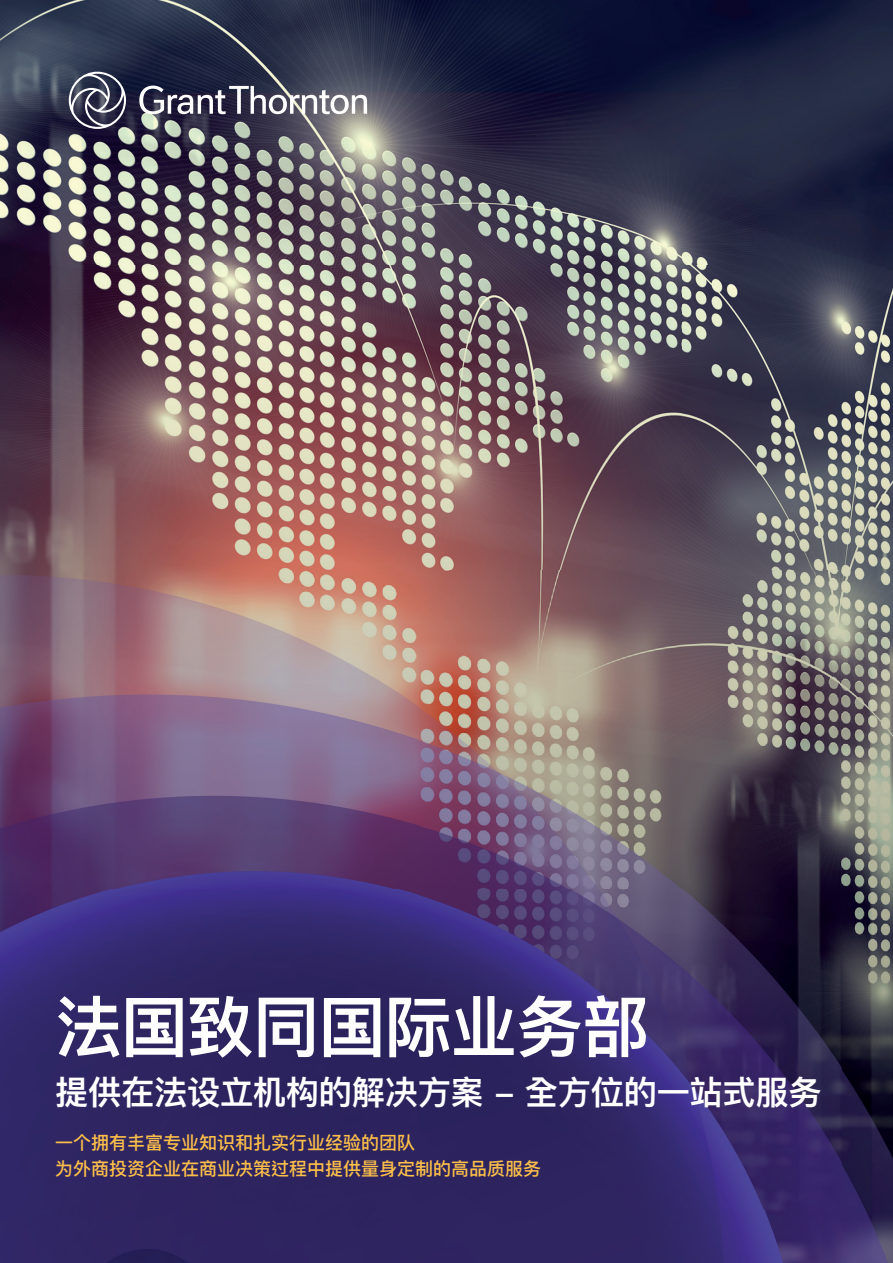
<style>
.page{position:relative;width:893px;height:1263px;background:#fff}
.page>*{position:absolute;margin:0;border:0;box-sizing:border-box;transform-origin:0 0}
.t1{font:600 66.6px "Ping Fang HK";letter-spacing:-.01em;color:#fff}
.t2{font:600 33.3px "Ping Fang HK";letter-spacing:-.01em;color:#fff}
.t3{font:500 18px/25.5px "Ping Fang HK";color:#fdbf49}
</style>
<div class="page">
<img style="left:0;top:0;width:893px;height:1263px">
<svg style="left:69px;top:72px;width:57px;height:57px;background:#5b5d71"></svg>
<svg style="left:139px;top:86px;width:228px;height:28px"></svg>
<h1 class="t1" style="left:55px;top:985px;width:595px">法国致同国际业务部</h1>
<h2 class="t2" style="left:55px;top:1071px;width:768px">提供在法设立机构的解决方案 - 全方位的一站式服务</h2>
<p class="t3" style="left:55px;top:1130px;width:488px">一个拥有丰富专业知识和扎实行业经验的团队<br>为外商投资企业在商业决策过程中提供量身定制的高品质服务</p>
</div>
